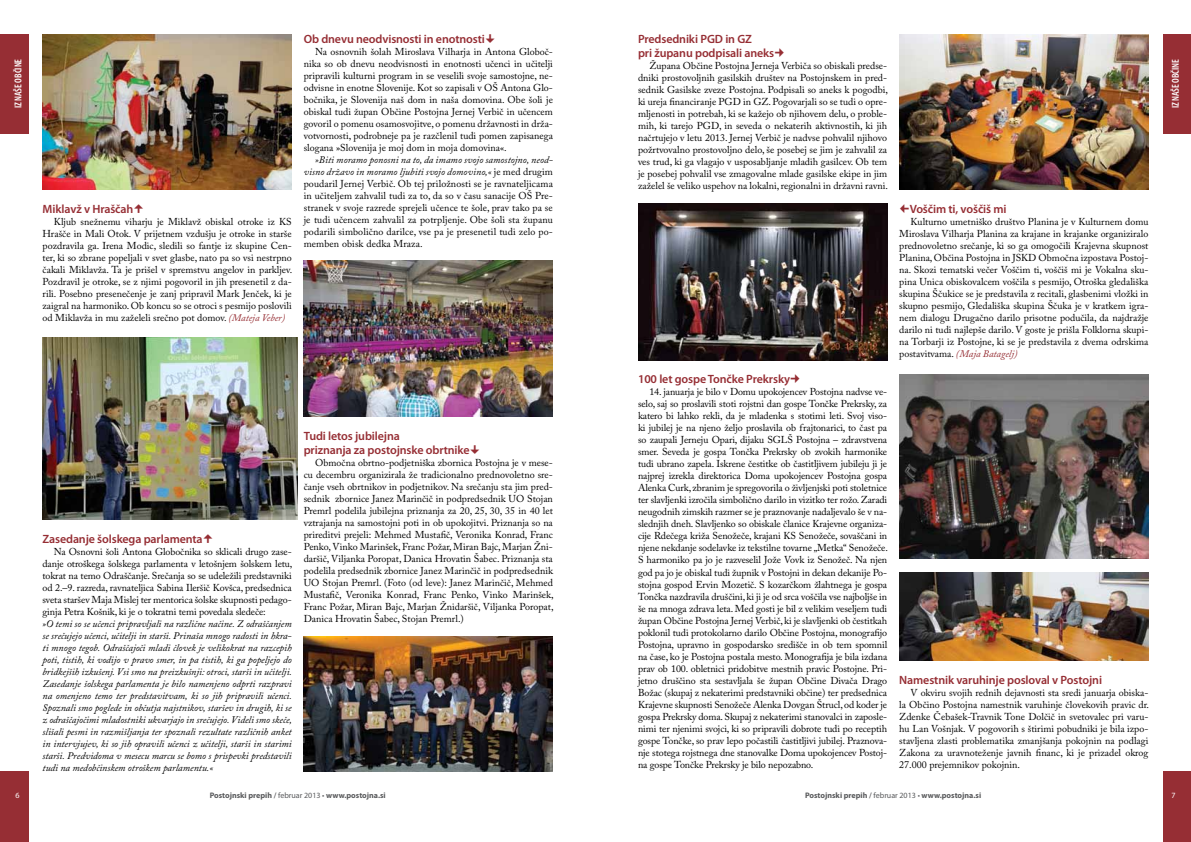
<style>
.page{position:relative;width:1191px;height:842px;background:#fff}
.page>*{position:absolute;margin:0;border:0;box-sizing:border-box;transform-origin:0 0}
.t1{font:600 12px/14px "Myriad Pro";letter-spacing:-.01em;color:#962e34}
.t2{font:10px/12px "Adobe Caslon Pro";color:#000;text-align:justify}
.t3{font:italic 10px/12px "Adobe Caslon Pro";color:#000;text-align:justify}
.t4{font:600 condensed 10px "Myriad Pro";letter-spacing:-.005em;color:#fff}
.t5{font:700 8px "Myriad Pro";color:#58595b}
.t6{font:8px "Myriad Pro";color:#fff}
.s1{font-style:italic}
.s2{font-style:italic;color:#962e34}
.s3{font-weight:600}
.s4{font-weight:400}
</style>
<div class="page">
<div style="left:0;top:771px;width:28px;height:71px;background:#962e34"></div>
<div style="left:1162px;top:771px;width:29px;height:71px;background:#962e34"></div>
<div style="left:1162px;top:34px;width:29px;height:99px;background:#962e34"></div>
<div style="left:0;top:34px;width:28px;height:99px;background:#962e34"></div>
<img style="left:43px;top:34px;width:249px;height:156px">
<img style="left:304px;top:261px;width:249px;height:156px">
<img style="left:304px;top:636px;width:249px;height:135px">
<img style="left:43px;top:337px;width:255px;height:183px">
<img style="left:899px;top:34px;width:249px;height:156px">
<img style="left:638px;top:204px;width:249px;height:156px">
<img style="left:899px;top:374px;width:249px;height:184px">
<img style="left:899px;top:572px;width:249px;height:88px">
<p class="t1" style="left:638px;top:32px;width:138px">Predsedniki PGD in GZ<br>pri županu podpisali aneks</p>
<p class="t2" style="left:638px;top:60px;width:251px;text-indent:11px">Župana Občine Postojna Jerneja Verbiča so obiskali predse&shy;dniki prostovoljnih gasilskih društev na Postojnskem in pred&shy;sednik Gasilske zveze Postojna. Podpisali so aneks k pogodbi, ki ureja financiranje PGD in GZ. Pogovarjali so se tudi o opre&shy;mljenosti in potrebah, ki se kažejo ob njihovem delu, o proble&shy;mih, ki tarejo PGD, in seveda o nekaterih aktivnostih, ki jih načrtujejo v letu 2013. Jernej Verbič je nadvse pohvalil njihovo požrtvovalno prostovoljno delo, še posebej se jim je zahvalil za ves trud, ki ga vlagajo v usposabljanje mladih gasilcev. Ob tem je posebej pohvalil vse zmagovalne mlade gasilske ekipe in jim zaželel še veliko uspehov na lokalni, regionalni in državni ravni.</p>
<p class="t1" style="left:304px;top:32px;width:183px">Ob dnevu neodvisnosti in enotnosti</p>
<p class="t2" style="left:304px;top:46px;width:251px;text-indent:11px">Na osnovnih šolah Miroslava Vilharja in Antona Globoč&shy;nika so ob dnevu neodvisnosti in enotnosti učenci in učitelji pripravili kulturni program in se veselili svoje samostojne, ne&shy;odvisne in enotne Slovenije. Kot so zapisali v OŠ Antona Glo&shy;bočnika, je Slovenija naš dom in naša domovina. Obe šoli je obiskal tudi župan Občine Postojna Jernej Verbič in učencem govoril o pomenu osamosvojitve, o pomenu državnosti in drža&shy;votvornosti, podrobneje pa je razčlenil tudi pomen zapisanega slogana »Slovenija je moj dom in moja domovina«.</p>
<p class="t2" style="left:304px;top:154px;width:251px;text-indent:11px"><span class="s1">»Biti moramo ponosni na to, da imamo svojo samostojno, neod&shy;visno državo in moramo ljubiti svojo domovino,«</span> je med drugim poudaril Jernej Verbič. Ob tej priložnosti se je ravnateljicama in učiteljem zahvalil tudi za to, da so v času sanacije OŠ Pre&shy;stranek v svoje razrede sprejeli učence te šole, prav tako pa se je tudi učencem zahvalil za potrpljenje. Obe šoli sta županu podarili simbolično darilce, vse pa je presenetil tudi zelo po&shy;memben obisk dedka Mraza.</p>
<p class="t4" style="left:13px;top:108px;width:51px;rotate:-90deg">IZ NAŠE OBČINE</p>
<p class="t4" style="left:1170px;top:108px;width:51px;rotate:-90deg">IZ NAŠE OBČINE</p>
<p class="t1" style="left:43px;top:202px;width:92px">Miklavž v Hraščah</p>
<p class="t2" style="left:43px;top:215px;width:251px;text-indent:11px">Kljub snežnemu viharju je Miklavž obiskal otroke iz KS Hrašče in Mali Otok. V prijetnem vzdušju je otroke in starše pozdravila ga. Irena Modic, sledili so fantje iz skupine Cen&shy;ter, ki so zbrane popeljali v svet glasbe, nato pa so vsi nestrpno čakali Miklavža. Ta je prišel v spremstvu angelov in parkljev.<br>Pozdravil je otroke, se z njimi pogovoril in jih presenetil z da&shy;rili. Posebno presenečenje je zanj pripravil Mark Jenček, ki je zaigral na harmoniko. Ob koncu so se otroci s pesmijo poslovili od Miklavža in mu zaželeli srečno pot domov. <span class="s2">(Mateja Veber)</span></p>
<p class="t1" style="left:899px;top:203px;width:109px">○Voščim ti, voščiš mi</p>
<p class="t2" style="left:899px;top:216px;width:251px;text-indent:11px">Kulturno umetniško društvo Planina je v Kulturnem domu Miroslava Vilharja Planina za krajane in krajanke organiziralo prednovoletno srečanje, ki so ga omogočili Krajevna skupnost Planina, Občina Postojna in JSKD Območna izpostava Postoj&shy;na. Skozi tematski večer Voščim ti, voščiš mi je Vokalna sku&shy;pina Unica obiskovalcem voščila s pesmijo, Otroška gledališka skupina Ščukice se je predstavila z recitali, glasbenimi vložki in skupno pesmijo, Gledališka skupina Ščuka je v kratkem igra&shy;nem dialogu Drugačno darilo prisotne podučila, da najdražje darilo ni tudi najlepše darilo. V goste je prišla Folklorna skupi&shy;na Torbarji iz Postojne, ki se je predstavila z dvema odrskima postavitvama. <span class="s2">(Maja Batagelj)</span></p>
<p class="t1" style="left:43px;top:533px;width:162px">Zasedanje šolskega parlamenta</p>
<p class="t2" style="left:43px;top:546px;width:251px;text-indent:11px">Na Osnovni šoli Antona Globočnika so sklicali drugo zase&shy;danje otroškega šolskega parlamenta v letošnjem šolskem letu, tokrat na temo Odraščanje. Srečanja so se udeležili predstavniki od 2.–9. razreda, ravnateljica Sabina Ileršič Kovšca, predsednica sveta staršev Maja Mislej ter mentorica šolske skupnosti pedago&shy;ginja Petra Košnik, ki je o tokratni temi povedala sledeče:</p>
<p class="t3" style="left:43px;top:618px;width:251px">»O temi so se učenci pripravljali na različne načine. Z odraščanjem se srečujejo učenci, učitelji in starši. Prinaša mnogo radosti in hkra&shy;ti mnogo tegob. Odraščajoči mladi človek je velikokrat na razcepih poti, tistih, ki vodijo v pravo smer, in pa tistih, ki ga popeljejo do bridkejših izkušenj. Vsi smo na preizkušnji: otroci, starši in učitelji.<br>Zasedanje šolskega parlamenta je bilo namenjeno odprti razpravi na omenjeno temo ter predstavitvam, ki so jih pripravili učenci.<br>Spoznali smo poglede in občutja najstnikov, staršev in drugih, ki se z odraščajočimi mladostniki ukvarjajo in srečujejo. Videli smo skeče, slišali pesmi in razmišljanja ter spoznali rezultate različnih anket in intervjujev, ki so jih opravili učenci z učitelji, starši in starimi starši. Predvidoma v mesecu marcu se bomo s prispevki predstavili tudi na medobčinskem otroškem parlamentu.«</p>
<p class="t1" style="left:304px;top:429px;width:167px">Tudi letos jubilejna<br>priznanja za postojnske obrtnike</p>
<p class="t2" style="left:304px;top:456px;width:251px;text-indent:11px">Območna obrtno-podjetniška zbornica Postojna je v mese&shy;cu decembru organizirala že tradicionalno prednovoletno sre&shy;čanje vseh obrtnikov in podjetnikov. Na srečanju sta jim pred&shy;sednik zbornice Janez Marinčič in podpredsednik UO Stojan Premrl podelila jubilejna priznanja za 20, 25, 30, 35 in 40 let vztrajanja na samostojni poti in ob upokojitvi. Priznanja so na prireditvi prejeli: Mehmed Mustafič, Veronika Konrad, Franc Penko, Vinko Marinšek, Franc Požar, Miran Bajc, Marjan Žni&shy;daršič, Viljanka Poropat, Danica Hrovatin Šabec. Priznanja sta podelila predsednik zbornice Janez Marinčič in podpredsednik UO Stojan Premrl. (Foto (od leve): Janez Marinčič, Mehmed Mustafič, Veronika Konrad, Franc Penko, Vinko Marinšek, Franc Požar, Miran Bajc, Marjan Žnidaršič, Viljanka Poropat, Danica Hrovatin Šabec, Stojan Premrl.)</p>
<p class="t1" style="left:638px;top:373px;width:154px">100 let gospe Tončke Prekrsky</p>
<p class="t2" style="left:638px;top:386px;width:251px;text-indent:11px">14. januarja je bilo v Domu upokojencev Postojna nadvse ve&shy;selo, saj so proslavili stoti rojstni dan gospe Tončke Prekrsky, za katero bi lahko rekli, da je mladenka s stotimi leti. Svoj viso&shy;ki jubilej je na njeno željo proslavila ob frajtonarici, to čast pa so zaupali Jerneju Opari, dijaku SGLŠ Postojna – zdravstvena smer. Seveda je gospa Tončka Prekrsky ob zvokih harmonike tudi ubrano zapela. Iskrene čestitke ob častitljivem jubileju ji je najprej izrekla direktorica Doma upokojencev Postojna gospa Alenka Curk, zbranim je spregovorila o življenjski poti stoletnice ter slavljenki izročila simbolično darilo in vizitko ter rožo. Zaradi neugodnih zimskih razmer se je praznovanje nadaljevalo še v na&shy;slednjih dneh. Slavljenko so obiskale članice Krajevne organiza&shy;cije Rdečega križa Senožeče, krajani KS Senožeče, sovaščani in njene nekdanje sodelavke iz tekstilne tovarne „Metka“ Senožeče.<br>S harmoniko pa jo je razveselil Jože Vovk iz Senožeč. Na njen god pa jo je obiskal tudi župnik v Postojni in dekan dekanije Po&shy;stojna gospod Ervin Mozetič. S kozarčkom žlahtnega je gospa Tončka nazdravila druščini, ki ji je od srca voščila vse najboljše in še na mnoga zdrava leta. Med gosti je bil z velikim veseljem tudi župan Občine Postojna Jernej Verbič, ki je slavljenki ob čestitkah poklonil tudi protokolarno darilo Občine Postojna, monografijo Postojna, upravno in gospodarsko središče in ob tem spomnil na čase, ko je Postojna postala mesto. Monografija je bila izdana prav ob 100. obletnici pridobitve mestnih pravic Postojne. Pri&shy;jetno druščino sta sestavljala še župan Občine Divača Drago Božac (skupaj z nekaterimi predstavniki občine) ter predsednica Krajevne skupnosti Senožeče Alenka Dovgan Štrucl, od koder je gospa Prekrsky doma. Skupaj z nekaterimi stanovalci in zaposle&shy;nimi ter njenimi svojci, ki so pripravili dobrote tudi po receptih gospe Tončke, so prav lepo počastili častitljivi jubilej. Praznova&shy;nje stotega rojstnega dne stanovalke Doma upokojencev Postoj&shy;na gospe Tončke Prekrsky je bilo nepozabno.</p>
<p class="t1" style="left:899px;top:673px;width:204px">Namestnik varuhinje posloval v Postojni</p>
<p class="t2" style="left:899px;top:686px;width:251px;text-indent:11px">V okviru svojih rednih dejavnosti sta sredi januarja obiska&shy;la Občino Postojna namestnik varuhinje človekovih pravic dr.<br>Zdenke Čebašek-Travnik Tone Dolčič in svetovalec pri varu&shy;hu Lan Vošnjak. V pogovorih s štirimi pobudniki je bila izpo&shy;stavljena zlasti problematika zmanjšanja pokojnin na podlagi Zakona za uravnoteženje javnih financ, ki je prizadel okrog 27.000 prejemnikov pokojnin.</p>
<p class="t6" style="left:15px;top:791px;width:6px">6</p>
<p class="t5" style="left:210px;top:791px;width:178px">Postojnski prepih <span class="s3">/</span> <span class="s4">februar 2013 •</span> www.postojna.si</p>
<p class="t5" style="left:805px;top:791px;width:178px">Postojnski prepih <span class="s3">/</span> <span class="s4">februar 2013 •</span> www.postojna.si</p>
<p class="t6" style="left:1171px;top:791px;width:6px">7</p>
</div>
